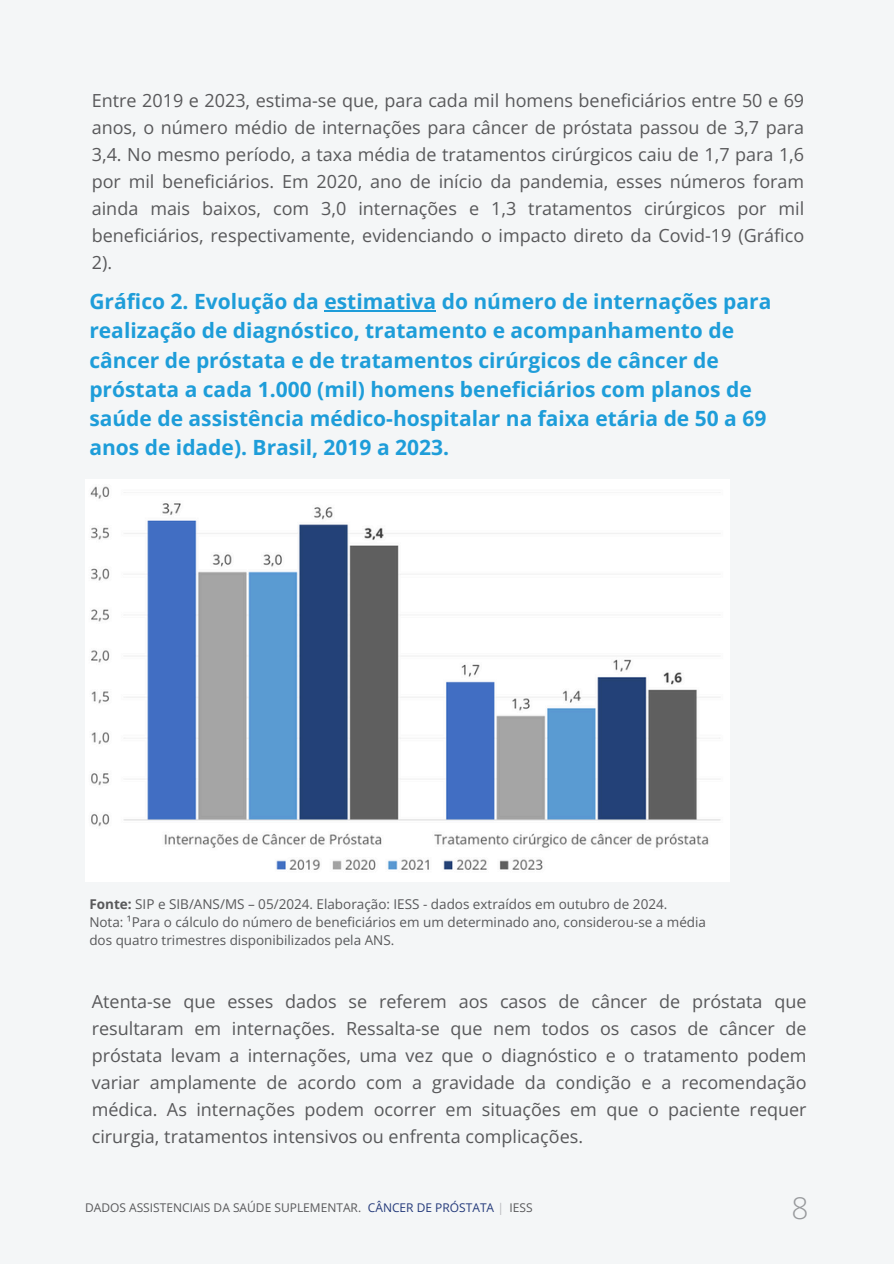
<style>
.page{position:relative;width:894px;height:1264px;background:#fff}
.page>*{position:absolute;margin:0;border:0;box-sizing:border-box;transform-origin:0 0}
.t1{font:300 30px "Open Sans";color:#97999c}
.t2{font:700 21px/29.2px "Open Sans";color:#1e9dd9}
.t3{font:18px/27px "Open Sans";color:#58585a;text-align:justify}
.t4{font:13.5px/18px "Open Sans";color:#58585a}
.t5{font:12px "Open Sans";color:#58585a}
.t6{font:12px "Open Sans";color:#23397a}
.s1{font-weight:700}
.s2{color:#b8b9bc}
</style>
<div class="page">
<div style="left:0;top:0;width:893px;height:1263px;background:#f4f6f7"></div>
<img style="left:85px;top:479px;width:644px;height:402px">
<hr style="left:324px;top:310px;width:112px;height:1px;background:#1e9dd9">
<h2 class="t3" style="left:92px;top:86px;width:713px">Entre 2019 e 2023, estima-se que, para cada mil homens beneficiários entre 50 e 69 anos, o número médio de internações para câncer de próstata passou de 3,7 para 3,4. No mesmo período, a taxa média de tratamentos cirúrgicos caiu de 1,7 para 1,6 por mil beneficiários. Em 2020, ano de início da pandemia, esses números foram ainda mais baixos, com 3,0 internações e 1,3 tratamentos cirúrgicos por mil beneficiários, respectivamente, evidenciando o impacto direto da Covid-19 (Gráfico 2).</h2>
<p class="t2" style="left:89px;top:286px;width:683px">Gráfico 2. Evolução da estimativa do número de internações para realização de diagnóstico, tratamento e acompanhamento de câncer de próstata e de tratamentos cirúrgicos de câncer de próstata a cada 1.000 (mil) homens beneficiários com planos de saúde de assistência médico-hospitalar na faixa etária de 50 a 69 anos de idade). Brasil, 2019 a 2023.</p>
<h3 class="t4" style="left:89px;top:894px;width:618px"><span class="s1">Fonte:</span> SIP e SIB/ANS/MS – 05/2024. Elaboração: IESS - dados extraídos em outubro de 2024.<br>Nota: ¹Para o cálculo do número de beneficiários em um determinado ano, considerou-se a média dos quatro trimestres disponibilizados pela ANS.</h3>
<h2 class="t3" style="left:92px;top:987px;width:716px">Atenta-se que esses dados se referem aos casos de câncer de próstata que resultaram em internações. Ressalta-se que nem todos os casos de câncer de próstata levam a internações, uma vez que o diagnóstico e o tratamento podem variar amplamente de acordo com a gravidade da condição e a recomendação médica. As internações podem ocorrer em situações em que o paciente requer cirurgia, tratamentos intensivos ou enfrenta complicações.</h2>
<p class="t5" style="left:85px;top:1199px;width:277px">DADOS ASSISTENCIAIS DA SAÚDE SUPLEMENTAR.</p>
<p class="t6" style="left:368px;top:1199px;width:137px">CÂNCER DE PRÓSTATA <span class="s2">|</span></p>
<p class="t5" style="left:509px;top:1199px;width:25px">IESS</p>
<h1 class="t1" style="left:791px;top:1186px;width:19px">8</h1>
</div>
